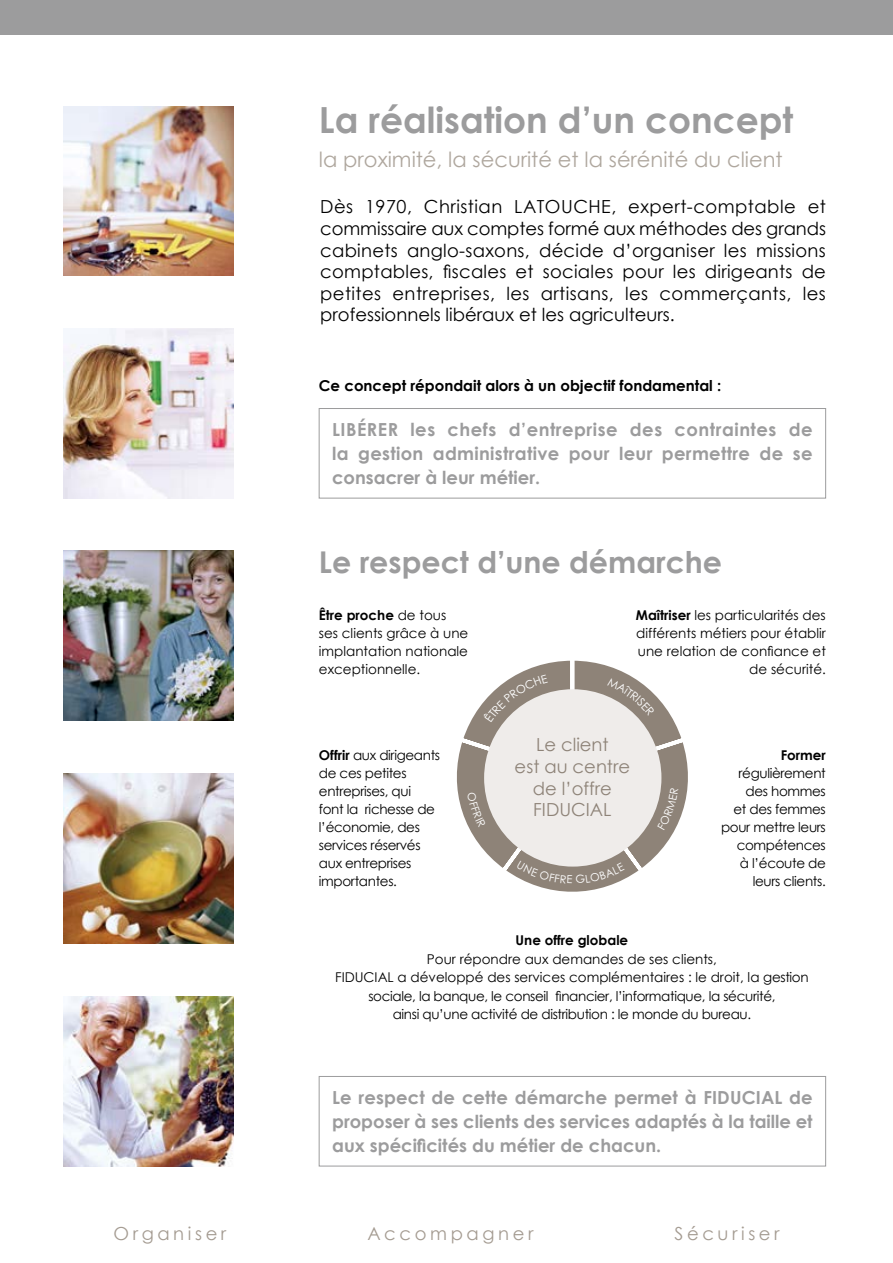
<style>
.page{position:relative;width:893px;height:1263px;background:#fff}
.page>*{position:absolute;margin:0;border:0;box-sizing:border-box;transform-origin:0 0}
.t1{font:700 36px "Century Gothic";color:#9c9c9d}
.t2{font:700 30px "Century Gothic";color:#9c9c9d}
.t3{font:21px "Century Gothic";color:#afa79e}
.t4{font:18px/21.6px "Century Gothic";color:#000;text-align:justify}
.t5{font:700 18px/24px "Century Gothic";color:#9c9c9d;text-align:justify}
.t6{font:18px/21.6px "Century Gothic";color:#8e8378;text-align:center}
.t7{font:18px "Century Gothic";letter-spacing:.2em;color:#a49b91}
.t8{font:700 15px "Century Gothic";color:#000}
.t9{font:13.5px/18px "Century Gothic";letter-spacing:-.025em;color:#000;text-align:right}
.t10{font:13.5px/18px "Century Gothic";color:#000}
.t11{font:700 13.5px "Century Gothic";color:#000}
.s1{font-weight:700}
</style>
<div class="page">
<div style="left:0;top:0;width:893px;height:34px;background:#9c9c9d"></div>
<img style="left:64px;top:106px;width:170px;height:170px">
<img style="left:64px;top:996px;width:170px;height:170px">
<img style="left:64px;top:773px;width:170px;height:170px">
<img style="left:64px;top:328px;width:170px;height:170px">
<img style="left:64px;top:551px;width:170px;height:170px">
<div style="left:319px;top:1076px;width:507px;height:90px;border:1px solid #9c9c9d"></div>
<div style="left:319px;top:408px;width:507px;height:90px;border:1px solid #9c9c9d"></div>
<svg style="left:456px;top:661px;width:232px;height:231px"></svg>
<h1 class="t1" style="left:319px;top:93px;width:476px">La réalisation d’un concept</h1>
<h3 class="t3" style="left:319px;top:145px;width:465px">la proximité, la sécurité et la sérénité du client</h3>
<p class="t4" style="left:320px;top:196px;width:507px">Dès 1970, Christian LATOUCHE, expert-comptable et commissaire aux comptes formé aux méthodes des grands cabinets anglo-saxons, décide d’organiser les missions comptables, fiscales et sociales pour les dirigeants de petites entreprises, les artisans, les commerçants, les professionnels libéraux et les agriculteurs.</p>
<p class="t8" style="left:319px;top:374px;width:404px">Ce concept répondait alors à un objectif fondamental :</p>
<h3 class="t5" style="left:332px;top:417px;width:482px">LIBÉRER les chefs d’entreprise des contraintes de la gestion administrative pour leur permettre de se consacrer à leur métier.</h3>
<h2 class="t2" style="left:319px;top:540px;width:405px">Le respect d’une démarche</h2>
<p class="t10" style="left:319px;top:605px;width:151px"><span class="s1">Être proche</span> de tous ses clients grâce à une implantation nationale exceptionnelle.</p>
<p class="t10" style="left:636px;top:605px;width:191px;text-align:right"><span class="s1">Maîtriser</span> les particularités des différents métiers pour établir une relation de confiance et de sécurité.</p>
<p class="t9" style="left:319px;top:746px;width:123px;text-align:left"><span class="s1">Offrir</span> aux dirigeants de ces petites entreprises, qui<br>font la richesse de l’économie, des services réservés aux entreprises importantes.</p>
<h3 class="t6" style="left:515px;top:734px;width:117px">Le client<br>est au centre de l’offre<br>FIDUCIAL</h3>
<p class="t11" style="left:781px;top:745px;width:47px">Former</p>
<p class="t9" style="left:721px;top:764px;width:106px">régulièrement des hommes<br>et des femmes pour mettre leurs compétences<br>à l’écoute de leurs clients.</p>
<p class="t11" style="left:516px;top:930px;width:114px">Une offre globale</p>
<p class="t9" style="left:335px;top:949px;width:475px;line-height:18.5px;text-align:center">Pour répondre aux demandes de ses clients,<br>FIDUCIAL a développé des services complémentaires : le droit, la gestion sociale, la banque, le conseil financier, l’informatique, la sécurité,<br>ainsi qu’une activité de distribution : le monde du bureau.</p>
<h3 class="t5" style="left:332px;top:1085px;width:482px">Le respect de cette démarche permet à FIDUCIAL de proposer à ses clients des services adaptés à la taille et aux spécificités du métier de chacun.</h3>
<h3 class="t7" style="left:113px;top:1220px;width:114px">Organiser</h3>
<h3 class="t7" style="left:367px;top:1220px;width:168px">Accompagner</h3>
<h3 class="t7" style="left:674px;top:1220px;width:107px">Sécuriser</h3>
</div>
